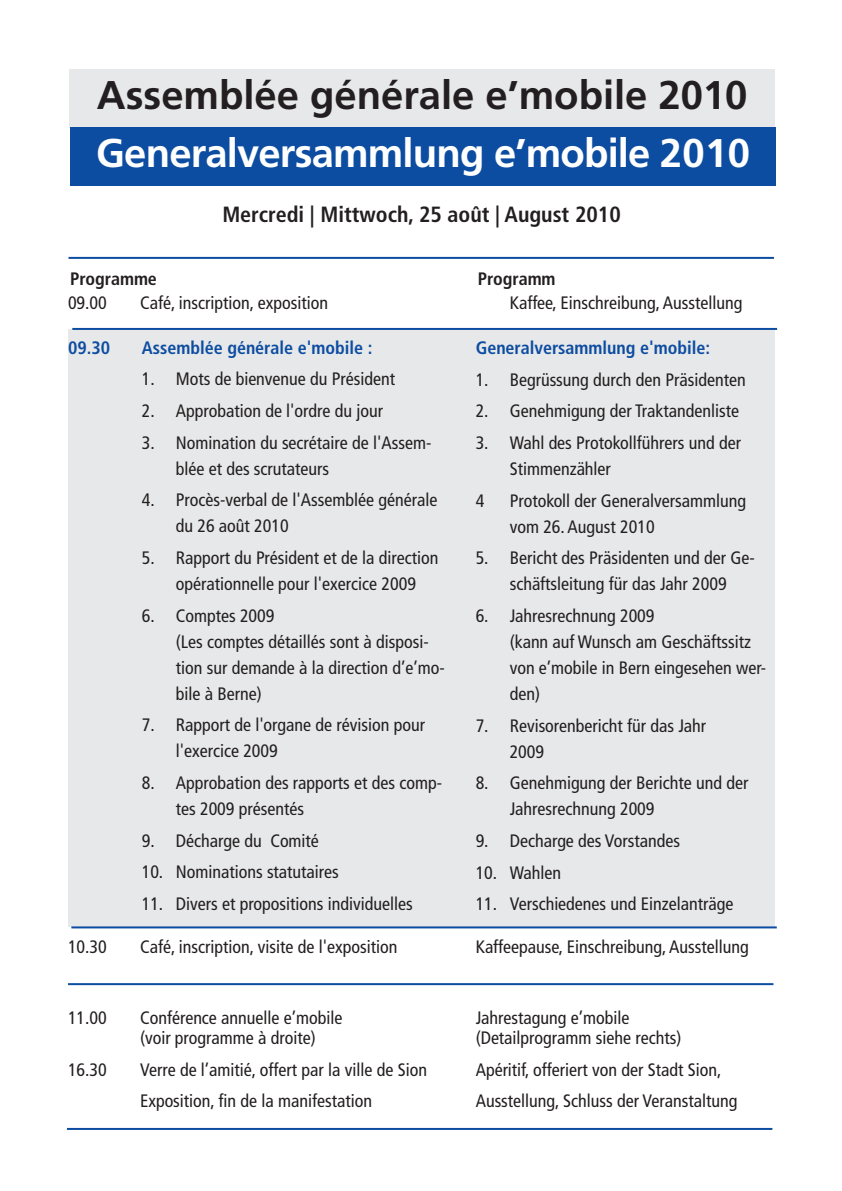
<style>
.page{position:relative;width:842px;height:1191px;background:#fff}
.page>*{position:absolute;margin:0;border:0;box-sizing:border-box;transform-origin:0 0}
.t1{font:700 40px "Frutiger";letter-spacing:-.02em;color:#fff}
.t2{font:700 40px "Frutiger";color:#231f20}
.t3{font:700 condensed 22px "Frutiger";color:#231f20}
.t4{font:condensed 18px/26px "Frutiger";color:#231f20}
.t5{font:700 condensed 18px "Frutiger";color:#0d4da1}
.t6{font:700 condensed 18px "Frutiger";color:#231f20}
</style>
<div class="page">
<div style="left:69px;top:329px;width:706px;height:597px;background:#e7e8e9"></div>
<div style="left:69px;top:70px;width:706px;height:58px;background:#e7e8e9"></div>
<div style="left:70px;top:128px;width:706px;height:58px;background:#0d4da1"></div>
<hr style="left:72px;top:328px;width:705px;height:2px;background:#0d4da1">
<hr style="left:67px;top:1128px;width:705px;height:2px;background:#0d4da1">
<hr style="left:71px;top:926px;width:706px;height:2px;background:#0d4da1">
<hr style="left:69px;top:257px;width:705px;height:2px;background:#0d4da1">
<hr style="left:68px;top:983px;width:705px;height:2px;background:#0d4da1">
<h1 class="t2" style="left:97px;top:79px;width:652px">Assemblée générale e’mobile 2010</h1>
<h1 class="t1" style="left:96px;top:137px;width:655px">Generalversammlung e’mobile 2010</h1>
<p class="t3" style="left:222px;top:205px;width:400px">Mercredi | Mittwoch, 25 août | August 2010</p>
<p class="t6" style="left:70px;top:271px;width:88px">Programme</p>
<p class="t4" style="left:68px;top:291px;width:40px">09.00</p>
<p class="t4" style="left:140px;top:291px;width:190px">Café, inscription, exposition</p>
<p class="t5" style="left:68px;top:340px;width:44px">09.30</p>
<p class="t5" style="left:142px;top:340px;width:232px">Assemblée générale e'mobile :</p>
<p class="t4" style="left:142px;top:367px;width:255px">1. Mots de bienvenue du Président</p>
<p class="t4" style="left:142px;top:399px;width:243px">2. Approbation de l'ordre du jour</p>
<p class="t4" style="left:176px;top:431px;width:257px;text-indent:-34px">3. Nomination du secrétaire de l'Assem&shy;blée et des scrutateurs</p>
<p class="t4" style="left:176px;top:488px;width:263px;text-indent:-34px">4. Procès-verbal de l'Assemblée générale du 26 août 2010</p>
<p class="t4" style="left:176px;top:546px;width:264px;text-indent:-34px">5. Rapport du Président et de la direction opérationnelle pour l'exercice 2009</p>
<p class="t4" style="left:176px;top:604px;width:270px;text-indent:-34px">6. Comptes 2009<br>(Les comptes détaillés sont à disposi&shy;tion sur demande à la direction d’e’mo&shy;bile à Berne)</p>
<p class="t4" style="left:176px;top:713px;width:251px;text-indent:-34px">7. Rapport de l'organe de révision pour l'exercice 2009</p>
<p class="t4" style="left:176px;top:771px;width:268px;text-indent:-34px">8. Approbation des rapports et des comp&shy;tes 2009 présentés</p>
<p class="t4" style="left:142px;top:829px;width:179px">9. Décharge du Comité</p>
<p class="t4" style="left:142px;top:860px;width:199px">10. Nominations statutaires</p>
<p class="t4" style="left:142px;top:892px;width:273px">11. Divers et propositions individuelles</p>
<p class="t4" style="left:68px;top:935px;width:40px">10.30</p>
<p class="t4" style="left:140px;top:935px;width:259px">Café, inscription, visite de l'exposition</p>
<p class="t4" style="left:68px;top:1006px;width:40px">11.00</p>
<p class="t4" style="left:140px;top:1009px;width:204px;line-height:20px">Conférence annuelle e’mobile (voir programme à droite)</p>
<p class="t4" style="left:68px;top:1057px;width:40px">16.30</p>
<p class="t4" style="left:140px;top:1055px;width:288px;line-height:31.4px">Verre de l’amitié, offert par la ville de Sion<br>Exposition, fin de la manifestation</p>
<p class="t6" style="left:478px;top:272px;width:79px">Programm</p>
<p class="t4" style="left:510px;top:291px;width:234px">Kaffee, Einschreibung, Ausstellung</p>
<p class="t5" style="left:476px;top:340px;width:236px">Generalversammlung e'mobile:</p>
<p class="t4" style="left:476px;top:368px;width:272px">1. Begrüssung durch den Präsidenten</p>
<p class="t4" style="left:476px;top:399px;width:265px">2. Genehmigung der Traktandenliste</p>
<p class="t4" style="left:510px;top:431px;width:233px;text-indent:-34px">3. Wahl des Protokollführers und der<br>Stimmenzähler</p>
<p class="t4" style="left:476px;top:489px;width:10px">4</p>
<p class="t4" style="left:510px;top:489px;width:238px">Protokoll der Generalversammlung vom 26. August 2010</p>
<p class="t4" style="left:476px;top:546px;width:281px;text-align:center">5. Bericht des Präsidenten und der Ge&shy;schäftsleitung für das Jahr 2009</p>
<p class="t4" style="left:510px;top:604px;width:258px;text-indent:-34px">6. Jahresrechnung 2009<br>(kann auf Wunsch am Geschäftssitz von e’mobile in Bern eingesehen wer&shy;den)</p>
<p class="t4" style="left:510px;top:714px;width:198px;text-indent:-34px">7. Revisorenbericht für das Jahr<br>2009</p>
<p class="t4" style="left:510px;top:771px;width:240px;text-indent:-34px">8. Genehmigung der Berichte und der<br>Jahresrechnung 2009</p>
<p class="t4" style="left:476px;top:829px;width:206px">9. Decharge des Vorstandes</p>
<p class="t4" style="left:476px;top:861px;width:87px">10. Wahlen</p>
<p class="t4" style="left:476px;top:892px;width:259px">11. Verschiedenes und Einzelanträge</p>
<p class="t4" style="left:476px;top:935px;width:274px">Kaffeepause, Einschreibung, Ausstellung</p>
<p class="t4" style="left:476px;top:1009px;width:207px;line-height:20px">Jahrestagung e’mobile (Detailprogramm siehe rechts)</p>
<p class="t4" style="left:476px;top:1055px;width:263px;line-height:31.4px">Apéritif, offeriert von der Stadt Sion,<br>Ausstellung, Schluss der Veranstaltung</p>
</div>
